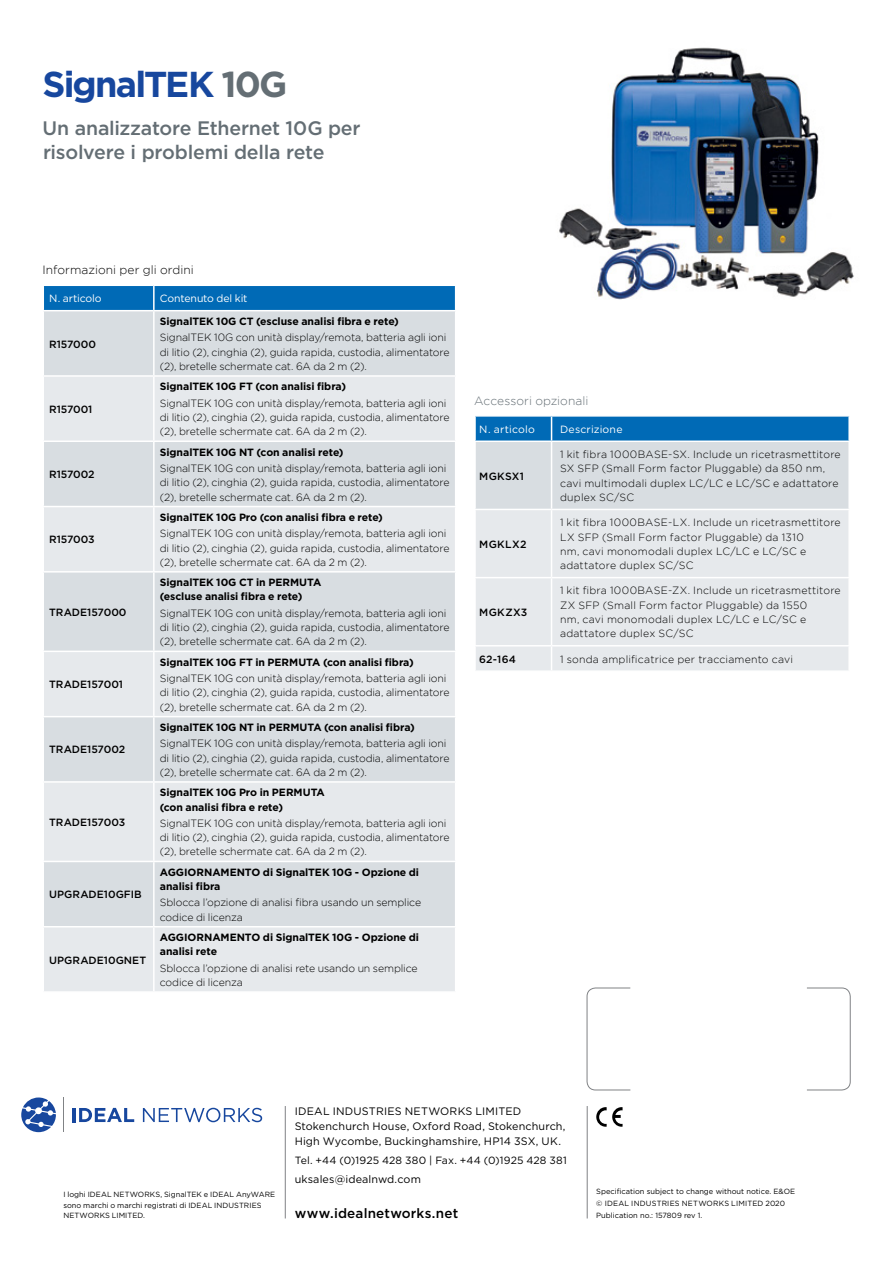
<style>
.page{position:relative;width:893px;height:1263px;background:#fff}
.page>*{position:absolute;margin:0;border:0;box-sizing:border-box;transform-origin:0 0}
.t1{font:700 36px "Gotham";letter-spacing:-.05em;color:#17479e}
.t2{font:500 19.5px/24px "Gotham";letter-spacing:-.01em;color:#646e74}
.t3{font:500 13.5px "Gotham";letter-spacing:.015em;color:#000}
.t4{font:300 12px "Gotham";letter-spacing:.005em;color:#000}
.t5{font:300 12px "Gotham";letter-spacing:.005em;color:#646e74}
.t6{font:10.8px/15px "Gotham";letter-spacing:.01em;color:#000}
.t7{font:300 10.5px/14.2px "Gotham";letter-spacing:-.01em;color:#000}
.t8{font:300 10.5px/14.2px "Gotham";letter-spacing:.02em;color:#000}
.t9{font:700 10.5px/14.2px "Gotham";letter-spacing:-.005em;color:#000}
.t10{font:500 10.5px "Gotham";color:#000}
.t11{font:10.5px "Gotham";letter-spacing:.015em;color:#000}
.t12{font:10.5px "Gotham";color:#fff}
.t13{font:10.5px "Gotham";letter-spacing:.02em;color:#fff}
.t14{font:7.5px/10.5px "Gotham";color:#000}
.s1{color:#646e74}
</style>
<div class="page">
<img style="left:559px;top:47px;width:295px;height:253px">
<svg style="left:21px;top:1097px;width:35px;height:35px"></svg>
<hr style="left:72px;top:1108px;width:4px;height:14px;background:#17479e">
<svg style="left:79px;top:1108px;width:55px;height:14px"></svg>
<svg style="left:143px;top:1108px;width:119px;height:14px"></svg>
<hr style="left:63px;top:1097px;width:1px;height:35px;background:#808285">
<hr style="left:587px;top:1106px;width:1px;height:112px;background:#808285">
<hr style="left:285px;top:1106px;width:1px;height:112px;background:#808285">
<svg style="left:596px;top:1107px;width:27px;height:20px"></svg>
<svg style="left:807px;top:987px;width:44px;height:103px"></svg>
<svg style="left:587px;top:987px;width:44px;height:103px"></svg>
<div style="left:44px;top:311px;width:411px;height:64px;background:#d8dde1"></div>
<svg style="left:44px;top:377px;width:411px;height:614px;background:#dfe3e7"></svg>
<svg style="left:43px;top:285px;width:413px;height:25px;background:#0d71b9"></svg>
<hr style="left:153px;top:311px;width:2px;height:64px;background:#fff">
<hr style="left:153px;top:377px;width:2px;height:63px;background:#fff">
<hr style="left:154px;top:440px;width:302px;height:2px;background:#fff">
<hr style="left:153px;top:442px;width:2px;height:64px;background:#fff">
<hr style="left:154px;top:506px;width:302px;height:1px;background:#fff">
<hr style="left:153px;top:507px;width:2px;height:64px;background:#fff">
<hr style="left:154px;top:571px;width:302px;height:2px;background:#fff">
<hr style="left:153px;top:573px;width:2px;height:78px;background:#fff">
<hr style="left:154px;top:651px;width:302px;height:1px;background:#fff">
<hr style="left:153px;top:652px;width:2px;height:64px;background:#fff">
<hr style="left:154px;top:716px;width:302px;height:1px;background:#fff">
<hr style="left:153px;top:717px;width:2px;height:64px;background:#fff">
<hr style="left:154px;top:781px;width:302px;height:2px;background:#fff">
<hr style="left:153px;top:783px;width:2px;height:78px;background:#fff">
<hr style="left:154px;top:861px;width:302px;height:1px;background:#fff">
<hr style="left:153px;top:862px;width:2px;height:64px;background:#fff">
<hr style="left:154px;top:926px;width:302px;height:1px;background:#fff">
<hr style="left:153px;top:927px;width:2px;height:64px;background:#fff">
<hr style="left:43px;top:440px;width:111px;height:2px;background:#fff">
<hr style="left:43px;top:506px;width:111px;height:1px;background:#fff">
<hr style="left:43px;top:571px;width:111px;height:2px;background:#fff">
<hr style="left:43px;top:651px;width:111px;height:1px;background:#fff">
<hr style="left:43px;top:716px;width:111px;height:1px;background:#fff">
<hr style="left:43px;top:781px;width:111px;height:2px;background:#fff">
<hr style="left:43px;top:861px;width:111px;height:1px;background:#fff">
<hr style="left:43px;top:926px;width:111px;height:1px;background:#fff">
<div style="left:476px;top:510px;width:372px;height:160px;background:#e6e9ec"></div>
<svg style="left:475px;top:416px;width:374px;height:93px;background:#a1bfd6"></svg>
<hr style="left:848px;top:417px;width:2px;height:23px;background:#fff">
<hr style="left:474px;top:440px;width:78px;height:2px;background:#fff">
<hr style="left:474px;top:442px;width:2px;height:67px;background:#fff">
<hr style="left:552px;top:440px;width:298px;height:2px;background:#fff">
<hr style="left:551px;top:442px;width:1px;height:67px;background:#fff">
<hr style="left:848px;top:442px;width:2px;height:67px;background:#fff">
<hr style="left:551px;top:510px;width:1px;height:67px;background:#fff">
<hr style="left:474px;top:577px;width:78px;height:1px;background:#fff">
<hr style="left:552px;top:577px;width:298px;height:1px;background:#fff">
<hr style="left:551px;top:578px;width:1px;height:67px;background:#fff">
<hr style="left:474px;top:645px;width:78px;height:1px;background:#fff">
<hr style="left:552px;top:645px;width:298px;height:1px;background:#fff">
<svg style="left:551px;top:646px;width:1px;height:24px"></svg>
<h1 class="t1" style="left:43px;top:60px;width:246px">SignalTEK <span class="s1">10G</span></h1>
<h2 class="t2" style="left:43px;top:116px;width:320px">Un analizzatore Ethernet 10G per risolvere i problemi della rete</h2>
<p class="t4" style="left:43px;top:262px;width:153px">Informazioni per gli ordini</p>
<p class="t12" style="left:49px;top:292px;width:54px">N. articolo</p>
<p class="t12" style="left:160px;top:292px;width:89px">Contenuto del kit</p>
<p class="t10" style="left:49px;top:337px;width:48px">R157000</p>
<p class="t9" style="left:160px;top:314px;width:240px">SignalTEK 10G CT (escluse analisi fibra e rete)</p>
<p class="t7" style="left:160px;top:330px;width:291px">SignalTEK 10G con unità display/remota, batteria agli ioni di litio (2), cinghia (2), guida rapida, custodia, alimentatore (2), bretelle schermate cat. 6A da 2 m (2).</p>
<p class="t10" style="left:49px;top:402px;width:45px">R157001</p>
<p class="t10" style="left:49px;top:467px;width:47px">R157002</p>
<p class="t10" style="left:49px;top:533px;width:47px">R157003</p>
<p class="t10" style="left:49px;top:605px;width:79px">TRADE157000</p>
<p class="t10" style="left:49px;top:678px;width:75px">TRADE157001</p>
<p class="t10" style="left:49px;top:743px;width:77px">TRADE157002</p>
<p class="t10" style="left:49px;top:815px;width:77px">TRADE157003</p>
<p class="t10" style="left:49px;top:888px;width:94px">UPGRADE10GFIB</p>
<p class="t10" style="left:49px;top:953px;width:98px">UPGRADE10GNET</p>
<p class="t9" style="left:160px;top:379px;width:188px">SignalTEK 10G FT (con analisi fibra)</p>
<p class="t7" style="left:160px;top:396px;width:291px">SignalTEK 10G con unità display/remota, batteria agli ioni di litio (2), cinghia (2), guida rapida, custodia, alimentatore (2), bretelle schermate cat. 6A da 2 m (2).</p>
<p class="t9" style="left:160px;top:445px;width:185px">SignalTEK 10G NT (con analisi rete)</p>
<p class="t7" style="left:160px;top:461px;width:291px">SignalTEK 10G con unità display/remota, batteria agli ioni di litio (2), cinghia (2), guida rapida, custodia, alimentatore (2), bretelle schermate cat. 6A da 2 m (2).</p>
<p class="t9" style="left:160px;top:510px;width:225px">SignalTEK 10G Pro (con analisi fibra e rete)</p>
<p class="t7" style="left:160px;top:526px;width:291px">SignalTEK 10G con unità display/remota, batteria agli ioni di litio (2), cinghia (2), guida rapida, custodia, alimentatore (2), bretelle schermate cat. 6A da 2 m (2).</p>
<p class="t9" style="left:160px;top:575px;width:163px">SignalTEK 10G CT in PERMUTA (escluse analisi fibra e rete)</p>
<p class="t7" style="left:160px;top:606px;width:291px">SignalTEK 10G con unità display/remota, batteria agli ioni di litio (2), cinghia (2), guida rapida, custodia, alimentatore (2), bretelle schermate cat. 6A da 2 m (2).</p>
<p class="t9" style="left:160px;top:655px;width:255px">SignalTEK 10G FT in PERMUTA (con analisi fibra)</p>
<p class="t7" style="left:160px;top:671px;width:291px">SignalTEK 10G con unità display/remota, batteria agli ioni di litio (2), cinghia (2), guida rapida, custodia, alimentatore (2), bretelle schermate cat. 6A da 2 m (2).</p>
<p class="t9" style="left:160px;top:720px;width:257px">SignalTEK 10G NT in PERMUTA (con analisi fibra)</p>
<p class="t7" style="left:160px;top:736px;width:291px">SignalTEK 10G con unità display/remota, batteria agli ioni di litio (2), cinghia (2), guida rapida, custodia, alimentatore (2), bretelle schermate cat. 6A da 2 m (2).</p>
<p class="t9" style="left:160px;top:785px;width:167px">SignalTEK 10G Pro in PERMUTA (con analisi fibra e rete)</p>
<p class="t7" style="left:160px;top:816px;width:291px">SignalTEK 10G con unità display/remota, batteria agli ioni di litio (2), cinghia (2), guida rapida, custodia, alimentatore (2), bretelle schermate cat. 6A da 2 m (2).</p>
<p class="t9" style="left:160px;top:865px;width:261px">AGGIORNAMENTO di SignalTEK 10G - Opzione di analisi fibra</p>
<p class="t7" style="left:160px;top:895px;width:263px">Sblocca l’opzione di analisi fibra usando un semplice codice di licenza</p>
<p class="t9" style="left:160px;top:930px;width:261px">AGGIORNAMENTO di SignalTEK 10G - Opzione di analisi rete</p>
<p class="t7" style="left:160px;top:961px;width:259px">Sblocca l’opzione di analisi rete usando un semplice codice di licenza</p>
<p class="t5" style="left:474px;top:393px;width:116px">Accessori opzionali</p>
<p class="t13" style="left:479px;top:422px;width:57px">N. articolo</p>
<p class="t13" style="left:560px;top:422px;width:64px">Descrizione</p>
<p class="t10" style="left:479px;top:469px;width:46px">MGKSX1</p>
<p class="t8" style="left:560px;top:447px;width:282px">1 kit fibra 1000BASE-SX. Include un ricetrasmettitore SX SFP (Small Form factor Pluggable) da 850 nm, cavi multimodali duplex LC/LC e LC/SC e adattatore duplex SC/SC</p>
<p class="t10" style="left:479px;top:537px;width:49px">MGKLX2</p>
<p class="t10" style="left:479px;top:605px;width:50px">MGKZX3</p>
<p class="t8" style="left:560px;top:515px;width:282px">1 kit fibra 1000BASE-LX. Include un ricetrasmettitore LX SFP (Small Form factor Pluggable) da 1310<br>nm, cavi monomodali duplex LC/LC e LC/SC e adattatore duplex SC/SC</p>
<p class="t8" style="left:560px;top:583px;width:282px">1 kit fibra 1000BASE-ZX. Include un ricetrasmettitore ZX SFP (Small Form factor Pluggable) da 1550<br>nm, cavi monomodali duplex LC/LC e LC/SC e adattatore duplex SC/SC</p>
<p class="t10" style="left:479px;top:652px;width:38px">62-164</p>
<p class="t8" style="left:560px;top:651px;width:234px">1 sonda amplificatrice per tracciamento cavi</p>
<p class="t14" style="left:63px;top:1189px;width:213px">I loghi IDEAL NETWORKS, SignalTEK e IDEAL AnyWARE sono marchi o marchi registrati di IDEAL INDUSTRIES<br>NETWORKS LIMITED.</p>
<p class="t6" style="left:295px;top:1103px;width:272px">IDEAL INDUSTRIES NETWORKS LIMITED<br>Stokenchurch House, Oxford Road, Stokenchurch,<br>High Wycombe, Buckinghamshire, HP14 3SX, UK.</p>
<p class="t11" style="left:295px;top:1153px;width:274px">Tel. +44 (0)1925 428 380 | Fax. +44 (0)1925 428 381</p>
<p class="t6" style="left:295px;top:1171px;width:128px">uksales@idealnwd.com</p>
<p class="t14" style="left:596px;top:1186px;width:200px;line-height:12px">Specification subject to change without notice. E&amp;OE © IDEAL INDUSTRIES NETWORKS LIMITED 2020</p>
<p class="t3" style="left:295px;top:1205px;width:165px">www.idealnetworks.net</p>
<p class="t14" style="left:596px;top:1210px;width:108px">Publication no.: 157809 rev 1.</p>
</div>
